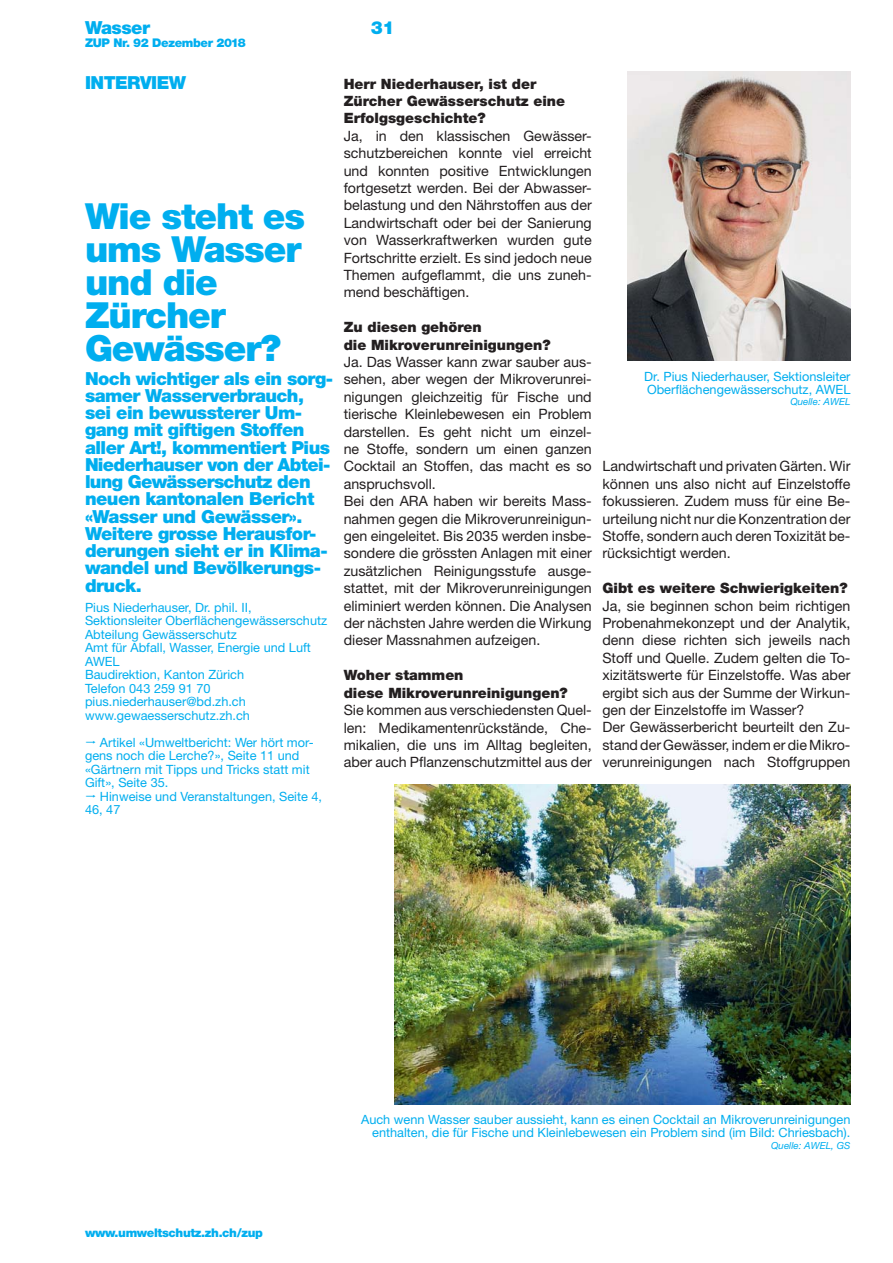
<style>
.page{position:relative;width:893px;height:1263px;background:#fff}
.page>*{position:absolute;margin:0;border:0;box-sizing:border-box;transform-origin:0 0}
.t1{font:900 36px/33px "Helvetica Neue LT Std";letter-spacing:-.03em;color:#00aeef}
.t2{font:900 18px/17.2px "Helvetica Neue LT Std";letter-spacing:-.03em;color:#00aeef}
.t3{font:14.25px/17.4px "Helvetica Neue LT Std";color:#231f20;text-align:justify}
.t4{font:900 14.25px/17.4px "Helvetica Neue LT Std";color:#231f20}
.t5{font:12.75px/13.5px "Helvetica Neue LT Std";color:#00aeef}
.t6{font:900 12px "Helvetica Neue LT Std";letter-spacing:-.03em;color:#00aeef}
.t7{font:italic 9.75px "Helvetica Neue LT Std";color:#00aeef}
</style>
<div class="page">
<img style="left:627px;top:71px;width:223px;height:290px">
<img style="left:394px;top:785px;width:456px;height:319px">
<p class="t2" style="left:85px;top:21px;width:66px">Wasser</p>
<p class="t2" style="left:371px;top:21px;width:25px">31</p>
<p class="t6" style="left:85px;top:38px;width:162px">ZUP Nr. 92 Dezember 2018</p>
<p class="t2" style="left:85px;top:76px;width:103px">INTERVIEW</p>
<h1 class="t1" style="left:85px;top:204px;width:222px">Wie steht es ums Wasser und die<br>Zürcher<br>Gewässer?</h1>
<p class="t2" style="left:85px;top:372px;width:250px">Noch wichtiger als ein sorg&shy;samer Wasserverbrauch, sei ein bewussterer Um&shy;gang mit giftigen Stoffen aller Art!, kommentiert Pius<br>Niederhauser von der Abtei&shy;lung Gewässerschutz den neuen kantonalen Bericht «Wasser und Gewässer».<br>Weitere grosse Herausfor&shy;derungen sieht er in Klima&shy;wandel und Bevölkerungs&shy;druck.</p>
<p class="t5" style="left:85px;top:602px;width:244px">Pius Niederhauser, Dr. phil. II,<br>Sektionsleiter Oberflächengewässerschutz<br>Abteilung Gewässerschutz<br>Amt für Abfall, Wasser, Energie und Luft<br>AWEL<br>Baudirektion, Kanton Zürich<br>Telefon 043 259 91 70 pius.niederhauser@bd.zh.ch www.gewaesserschutz.zh.ch</p>
<p class="t5" style="left:85px;top:737px;width:230px">● Artikel «Umweltbericht: Wer hört mor&shy;gens noch die Lerche?», Seite 11 und «Gärtnern mit Tipps und Tricks statt mit Gift», Seite 35.</p>
<p class="t5" style="left:85px;top:791px;width:239px">● Hinweise und Veranstaltungen, Seite 4,<br>46, 47</p>
<p class="t4" style="left:344px;top:76px;width:223px">Herr Niederhauser, ist der<br>Zürcher Gewässerschutz eine<br>Erfolgsgeschichte?</p>
<p class="t3" style="left:344px;top:129px;width:250px">Ja, in den klassischen Gewässer&shy;schutzbereichen konnte viel erreicht und konnten positive Entwicklungen fortgesetzt werden. Bei der Abwasser&shy;belastung und den Nährstoffen aus der Landwirtschaft oder bei der Sanierung von Wasserkraftwerken wurden gute Fortschritte erzielt. Es sind jedoch neue Themen aufgeflammt, die uns zuneh&shy;mend beschäftigen.</p>
<p class="t4" style="left:344px;top:320px;width:208px">Zu diesen gehören<br>die Mikroverunreinigungen?</p>
<p class="t3" style="left:344px;top:355px;width:250px;text-align:left">Ja. Das Wasser kann zwar sauber aus&shy;sehen, aber wegen der Mikroverunrei&shy;nigungen gleichzeitig für Fische und tierische Kleinlebewesen ein Problem darstellen. Es geht nicht um einzel&shy;ne Stoffe, sondern um einen ganzen Cocktail an Stoffen, das macht es so anspruchsvoll.<br>Bei den ARA haben wir bereits Mass&shy;nahmen gegen die Mikroverunreinigun&shy;gen eingeleitet. Bis 2035 werden insbe&shy;sondere die grössten Anlagen mit einer zusätzlichen Reinigungsstufe ausge&shy;stattet, mit der Mikroverunreinigungen eliminiert werden können. Die Analysen der nächsten Jahre werden die Wirkung dieser Massnahmen aufzeigen.</p>
<p class="t4" style="left:344px;top:668px;width:226px">Woher stammen<br>diese Mikroverunreinigungen?</p>
<p class="t3" style="left:344px;top:703px;width:250px">Sie kommen aus verschiedensten Quel&shy;len: Medikamentenrückstände, Che&shy;mikalien, die uns im Alltag begleiten, aber auch Pflanzenschutzmittel aus der</p>
<p class="t5" style="left:644px;top:371px;width:208px">Dr. Pius Niederhauser, Sektionsleiter<br>Oberflächengewässerschutz, AWEL</p>
<p class="t7" style="left:790px;top:396px;width:62px">Quelle: AWEL</p>
<p class="t3" style="left:602px;top:459px;width:250px">Landwirtschaft und privaten Gärten. Wir können uns also nicht auf Einzelstoffe fokussieren. Zudem muss für eine Be&shy;urteilung nicht nur die Konzentration der Stoffe, sondern auch deren Toxizität be&shy;rücksichtigt werden.</p>
<p class="t4" style="left:602px;top:581px;width:247px">Gibt es weitere Schwierigkeiten?</p>
<p class="t3" style="left:602px;top:599px;width:250px;text-align:left">Ja, sie beginnen schon beim richtigen Probenahmekonzept und der Analytik, denn diese richten sich jeweils nach Stoff und Quelle. Zudem gelten die To&shy;xizitätswerte für Einzelstoffe. Was aber ergibt sich aus der Summe der Wirkun&shy;gen der Einzelstoffe im Wasser?<br>Der Gewässerbericht beurteilt den Zu&shy;stand der Gewässer, indem er die Mikro&shy;verunreinigungen nach Stoffgruppen</p>
<p class="t6" style="left:85px;top:1229px;width:179px">www.umweltschutz.zh.ch/zup</p>
<p class="t5" style="left:361px;top:1114px;width:491px;text-align:right">Auch wenn Wasser sauber aussieht, kann es einen Cocktail an Mikroverunreinigungen enthalten, die für Fische und Kleinlebewesen ein Problem sind (im Bild: Chriesbach).</p>
<p class="t7" style="left:771px;top:1140px;width:81px">Quelle: AWEL, GS</p>
</div>
